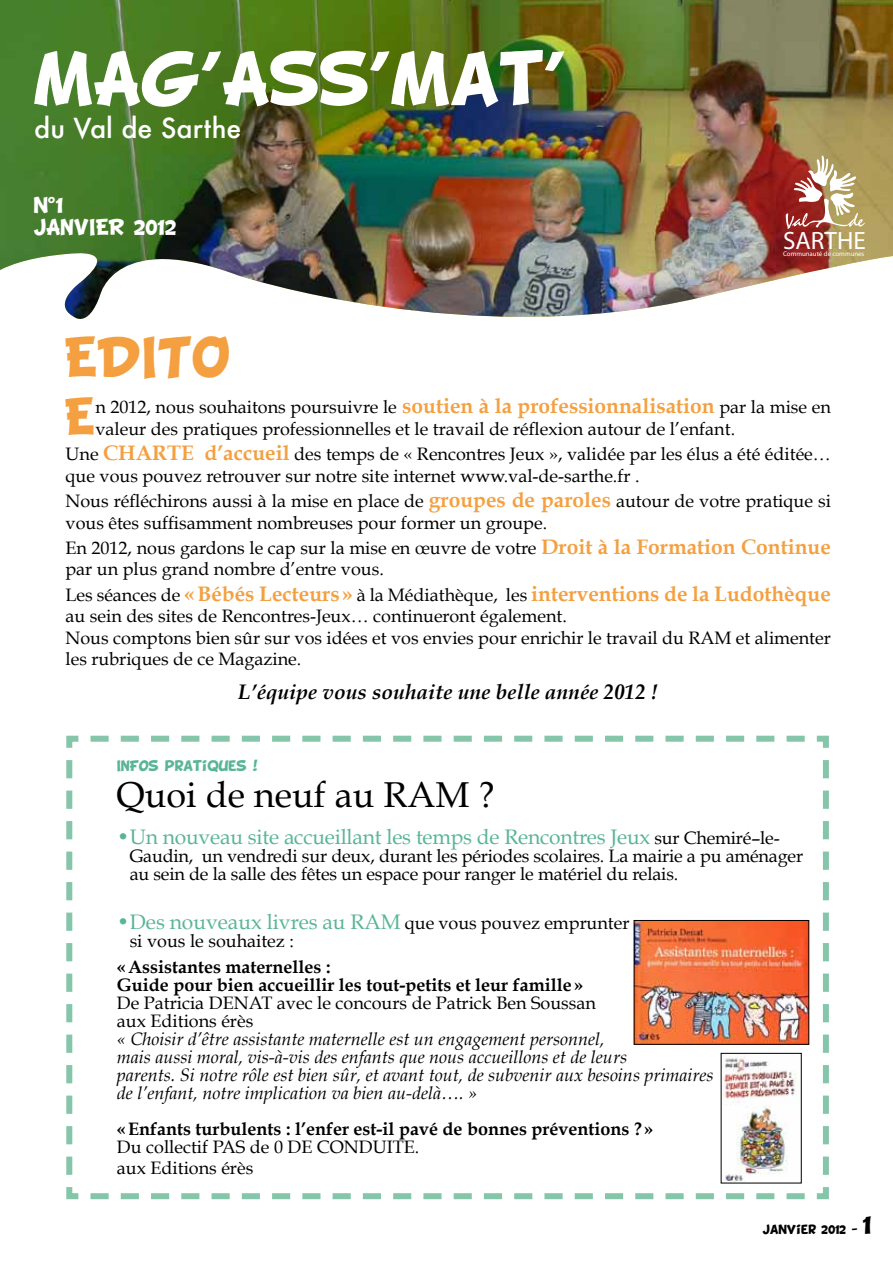
<style>
.page{position:relative;width:893px;height:1263px;background:#fff}
.page>*{position:absolute;margin:0;border:0;box-sizing:border-box;transform-origin:0 0}
.t1{font:60px "BD Cartoon Shout";color:#fff}
.t2{font:45px "BD Cartoon Shout";color:#f4a041}
.t3{font:41.85px "BD Cartoon Shout";color:#f4a041}
.t4{font:36px "Book Antiqua";color:#000}
.t5{font:500 27px "Futura";color:#fff}
.t6{font:25.2px "Myriad";color:#fff}
.t7{font:21px "Book Antiqua";letter-spacing:-.01em;color:#59b694}
.t8{font:700 21px "Book Antiqua";color:#f4a041}
.t9{font:italic 700 21px "Book Antiqua";color:#000}
.t10{font:18px/21.6px "Book Antiqua";color:#000}
.t11{font:italic 18px/18px "Book Antiqua";color:#000}
.t12{font:700 18px/18px "Book Antiqua";color:#000}
.t13{font:18px/21.6px "BD Cartoon Shout";color:#fff}
.t14{font:12px "BD Cartoon Shout";color:#59b694}
.t15{font:10.5px "BD Cartoon Shout";color:#000}
.t16{font:6.75px "Myriad";color:#fff}
.s1{font-weight:700;font-size:21px;color:#f4a041}
.s2{font-weight:400;font-size:18px;color:#000}
.s3{font-size:18px;color:#000}
.s4{font-size:21px}
</style>
<div class="page">
<svg style="left:66px;top:735px;width:763px;height:465px"></svg>
<img style="left:0;top:0;width:893px;height:319px">
<svg style="left:786px;top:155px;width:78px;height:74px"></svg>
<img style="left:636px;top:922px;width:171px;height:120px">
<div style="left:634px;top:920px;width:175px;height:124px;border:1px solid #000"></div>
<img style="left:723px;top:1055px;width:76px;height:126px">
<h1 class="t1" style="left:34px;top:49px;width:533px">MAG’ASS’MAT’</h1>
<h3 class="t5" style="left:34px;top:109px;width:209px">du Val de Sarthe</h3>
<p class="t13" style="left:34px;top:196px;width:144px">N°1<br>JANVIER 2012</p>
<h2 class="t2" style="left:66px;top:334px;width:166px">EDITO</h2>
<h3 class="t6" style="left:783px;top:228px;width:84px">SARTHE</h3>
<p class="t16" style="left:783px;top:250px;width:83px">Communauté de communes</p>
<h3 class="t3" style="left:66px;top:396px;width:31px">E</h3>
<p class="t10" style="left:95px;top:396px;width:737px">n 2012, nous souhaitons poursuivre le <span class="s1">soutien à la professionnalisation</span> par la mise en valeur des pratiques professionnelles et le travail de réflexion autour de l’enfant.</p>
<p class="t10" style="left:66px;top:443px;width:767px">Une <span class="s1">CHARTE d’accueil</span> des temps de « Rencontres Jeux », validée par les élus a été éditée… que vous pouvez retrouver sur notre site internet www.val-de-sarthe.fr .</p>
<p class="t10" style="left:65px;top:490px;width:767px">Nous réfléchirons aussi à la mise en place de <span class="s1">groupes de paroles</span> autour de votre pratique si vous êtes suffisamment nombreuses pour former un groupe.</p>
<p class="t10" style="left:65px;top:537px;width:767px">En 2012, nous gardons le cap sur la mise en œuvre de votre <span class="s1">Droit à la Formation Continue </span>par un plus grand nombre d’entre vous.</p>
<p class="t8" style="left:66px;top:581px;width:767px"><span class="s2">Les séances de</span> « Bébés Lecteurs » <span class="s2">à la Médiathèque, les</span> interventions de la Ludothèque</p>
<p class="t10" style="left:65px;top:605px;width:767px">au sein des sites de Rencontres-Jeux… continueront également.<br>Nous comptons bien sûr sur vos idées et vos envies pour enrichir le travail du RAM et alimenter les rubriques de ce Magazine.</p>
<p class="t9" style="left:238px;top:680px;width:421px">L’équipe vous souhaite une belle année 2012 !</p>
<p class="t14" style="left:117px;top:759px;width:143px">INFOS PRATIQUES !</p>
<h3 class="t4" style="left:117px;top:772px;width:380px">Quoi de neuf au RAM ?</h3>
<p class="t7" style="left:117px;top:824px;width:664px">• Un nouveau site accueillant les temps de Rencontres Jeux <span class="s3">sur Chemiré–le-</span></p>
<p class="t10" style="left:130px;top:847px;width:675px;line-height:18px">Gaudin, un vendredi sur deux, durant les périodes scolaires. La mairie a pu aménager au sein de la salle des fêtes un espace pour ranger le matériel du relais.</p>
<p class="t7" style="left:117px;top:908px;width:514px">• Des nouveaux livres au RAM <span class="s3">que vous pouvez emprunter</span></p>
<p class="t10" style="left:130px;top:930px;width:166px">si vous le souhaitez :</p>
<p class="t12" style="left:117px;top:958px;width:468px">« Assistantes maternelles :<br>Guide pour bien accueillir les tout-petits et leur famille »</p>
<p class="t10" style="left:117px;top:994px;width:480px;line-height:18px">De Patricia DENAT avec le concours de Patrick Ben Soussan aux Editions érès</p>
<p class="t11" style="left:117px;top:1030px;width:598px">« Choisir d’être assistante maternelle est un engagement personnel,<br>mais aussi moral, vis-à-vis des enfants que nous accueillons et de leurs<br>parents. Si notre rôle est bien sûr, et avant tout, de subvenir aux besoins primaires de l’enfant, notre implication va bien au-delà…. »</p>
<p class="t12" style="left:117px;top:1120px;width:538px">« Enfants turbulents : l’enfer est-il pavé de bonnes préventions ? »</p>
<p class="t10" style="left:117px;top:1136px;width:304px">Du collectif PAS de 0 DE CONDUITE. aux Editions érès</p>
<p class="t15" style="left:763px;top:1224px;width:110px">JANVIER 2012 - <span class="s4">1</span></p>
</div>
